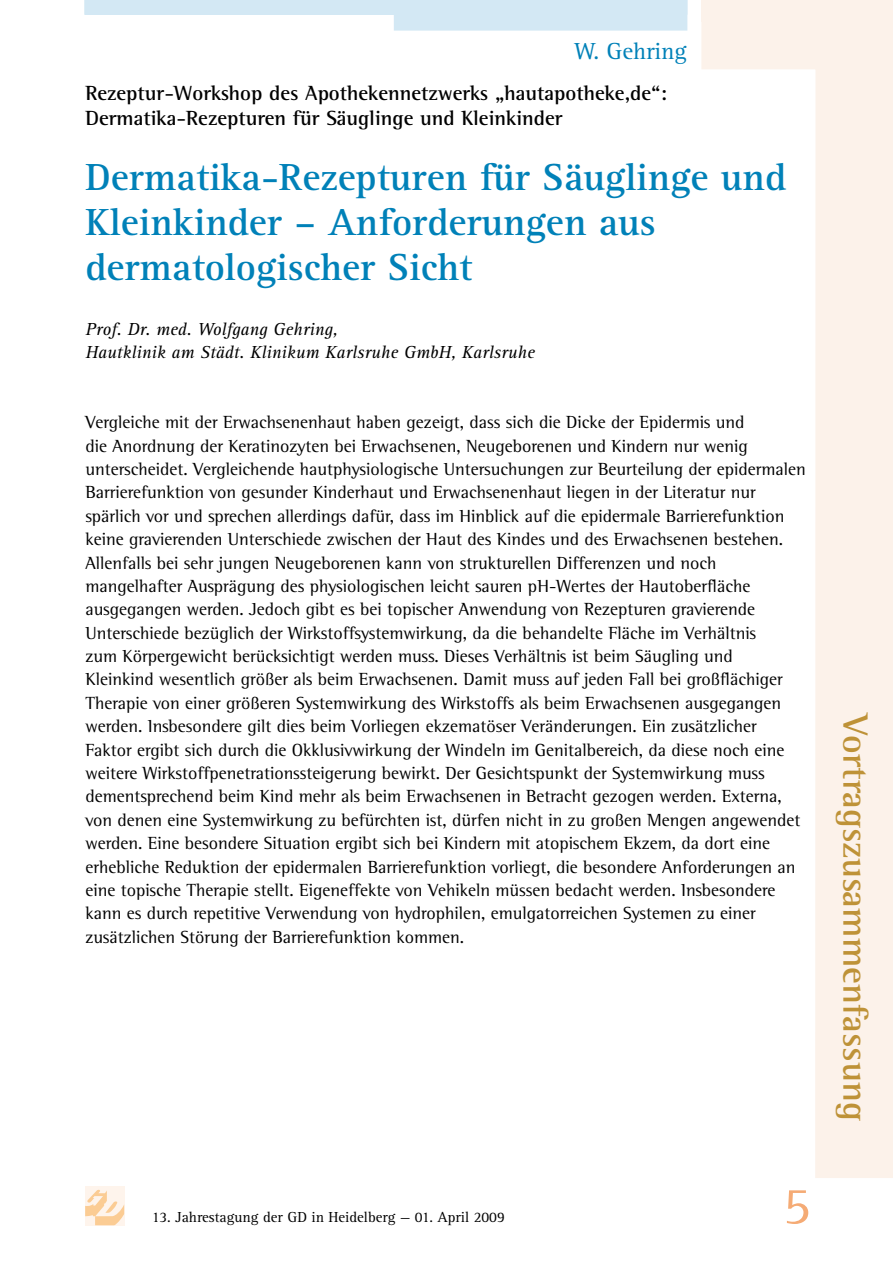
<style>
.page{position:relative;width:893px;height:1263px;background:#fff}
.page>*{position:absolute;margin:0;border:0;box-sizing:border-box;transform-origin:0 0}
.t1{font:54px "Agfa Rotis Serif";color:#f5ab75}
.t2{font:700 39px/45px "Agfa Rotis Serif";color:#0081b8}
.t3{font:700 36px "Agfa Rotis Semi Serif";color:#be9237}
.t4{font:24px "Agfa Rotis Serif";color:#0081b8}
.t5{font:700 21px/25.2px "Agfa Rotis Semi Serif";color:#000}
.t6{font:18px/23.4px "Agfa Rotis Semi Serif";color:#000}
.t7{font:italic 18px/23.4px "Agfa Rotis Serif";color:#000}
.t8{font:15px "Agfa Rotis Serif";color:#000}
</style>
<div class="page">
<svg style="left:701px;top:21px;width:192px;height:1157px"></svg>
<div style="left:85px;top:1186px;width:39px;height:39px;background:#fef4ec"></div>
<svg style="left:85px;top:1189px;width:39px;height:36px"></svg>
<svg style="left:84px;top:0;width:603px;height:31px"></svg>
<div style="left:701px;top:0;width:192px;height:21px;background:#fcf2ea"></div>
<h3 class="t4" style="left:574px;top:38px;width:114px">W. Gehring</h3>
<p class="t5" style="left:85px;top:80px;width:583px">Rezeptur-Workshop des Apothekennetzwerks „hautapotheke,de“:<br>Dermatika-Rezepturen für Säuglinge und Kleinkinder</p>
<h2 class="t2" style="left:85px;top:155px;width:702px">Dermatika-Rezepturen für Säuglinge und<br>Kleinkinder – Anforderungen aus dermatologischer Sicht</h2>
<p class="t7" style="left:85px;top:318px;width:451px">Prof. Dr. med. Wolfgang Gehring,<br>Hautklinik am Städt. Klinikum Karlsruhe GmbH, Karlsruhe</p>
<p class="t6" style="left:85px;top:410px;width:722px">Vergleiche mit der Erwachsenenhaut haben gezeigt, dass sich die Dicke der Epidermis und<br>die Anordnung der Keratinozyten bei Erwachsenen, Neugeborenen und Kindern nur wenig unterscheidet. Vergleichende hautphysiologische Untersuchungen zur Beurteilung der epidermalen Barrierefunktion von gesunder Kinderhaut und Erwachsenenhaut liegen in der Literatur nur spärlich vor und sprechen allerdings dafür, dass im Hinblick auf die epidermale Barrierefunktion keine gravierenden Unterschiede zwischen der Haut des Kindes und des Erwachsenen bestehen.<br>Allenfalls bei sehr jungen Neugeborenen kann von strukturellen Differenzen und noch mangelhafter Ausprägung des physiologischen leicht sauren pH-Wertes der Hautoberfläche ausgegangen werden. Jedoch gibt es bei topischer Anwendung von Rezepturen gravierende Unterschiede bezüglich der Wirkstoffsystemwirkung, da die behandelte Fläche im Verhältnis<br>zum Körpergewicht berücksichtigt werden muss. Dieses Verhältnis ist beim Säugling und<br>Kleinkind wesentlich größer als beim Erwachsenen. Damit muss auf jeden Fall bei großflächiger Therapie von einer größeren Systemwirkung des Wirkstoffs als beim Erwachsenen ausgegangen werden. Insbesondere gilt dies beim Vorliegen ekzematöser Veränderungen. Ein zusätzlicher Faktor ergibt sich durch die Okklusivwirkung der Windeln im Genitalbereich, da diese noch eine weitere Wirkstoffpenetrationssteigerung bewirkt. Der Gesichtspunkt der Systemwirkung muss dementsprechend beim Kind mehr als beim Erwachsenen in Betracht gezogen werden. Externa, von denen eine Systemwirkung zu befürchten ist, dürfen nicht in zu großen Mengen angewendet werden. Eine besondere Situation ergibt sich bei Kindern mit atopischem Ekzem, da dort eine erhebliche Reduktion der epidermalen Barrierefunktion vorliegt, die besondere Anforderungen an eine topische Therapie stellt. Eigeneffekte von Vehikeln müssen bedacht werden. Insbesondere kann es durch repetitive Verwendung von hydrophilen, emulgatorreichen Systemen zu einer zusätzlichen Störung der Barrierefunktion kommen.</p>
<h3 class="t3" style="left:877px;top:714px;width:409px;rotate:90deg">Vortragszusammenfassung</h3>
<p class="t8" style="left:152px;top:1208px;width:355px">13. Jahrestagung der GD in Heidelberg — 01. April 2009</p>
<h1 class="t1" style="left:783px;top:1175px;width:30px">5</h1>
</div>
